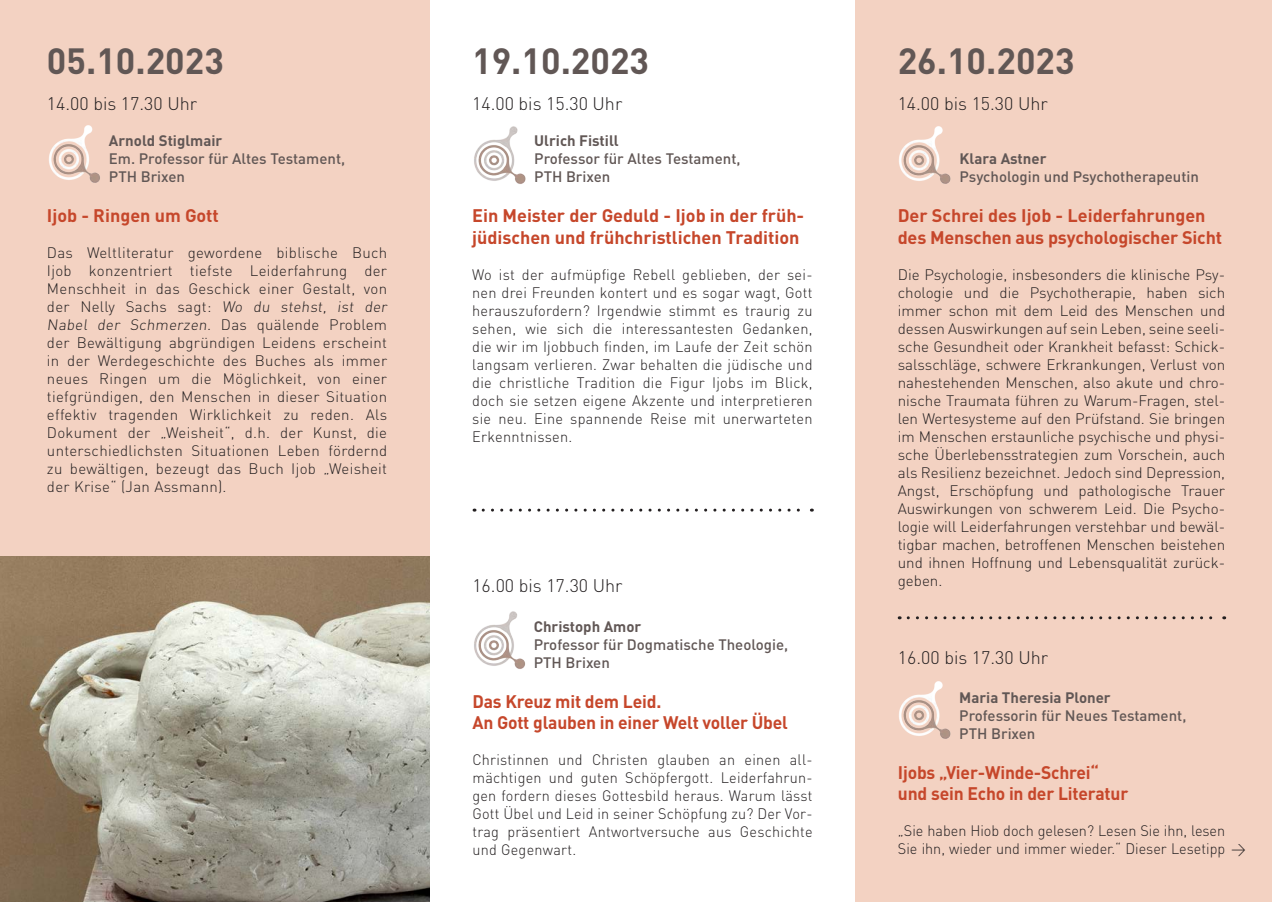
<style>
.page{position:relative;width:1272px;height:902px;background:#fff}
.page>*{position:absolute;margin:0;border:0;box-sizing:border-box;transform-origin:0 0}
.t1{font:700 36px "DINOT";color:#615755}
.t2{font:700 18px/21.6px "DINOT";letter-spacing:-.01em;color:#c6472b}
.t3{font:300 18px "DINOT";color:#231f20}
.t4{font:300 15px/18px "DINOT";letter-spacing:.02em;color:#231f20;text-align:justify}
.t5{font:300 15px/18px "DINOT";letter-spacing:.02em;color:#231f20;text-align:justify;scale:.96 1}
.t6{font:500 15px/18px "DINOT";color:#615755}
.t7{font:300 15px/18px "DINOT";color:#231f20;scale:.96 1}
.t8{font:700 15px "DINOT";color:#615755}
</style>
<div class="page">
<div style="left:0;top:0;width:429px;height:901px;background:#f3d2c2"></div>
<div style="left:855px;top:0;width:416px;height:901px;background:#f3d2c2"></div>
<svg style="left:483px;top:508px;width:329px;height:3px"></svg>
<img style="left:0;top:556px;width:429px;height:345px">
<img style="left:49px;top:125px;width:51px;height:58px">
<img style="left:899px;top:126px;width:52px;height:58px">
<img style="left:474px;top:126px;width:52px;height:58px">
<img style="left:474px;top:611px;width:51px;height:58px">
<svg style="left:908px;top:616px;width:316px;height:3px"></svg>
<img style="left:899px;top:681px;width:52px;height:58px">
<p class="t1" style="left:47px;top:37px;width:178px">05.10.2023</p>
<p class="t3" style="left:47px;top:92px;width:152px">14.00 bis 17.30 Uhr</p>
<p class="t8" style="left:109px;top:131px;width:115px">Arnold Stiglmair</p>
<p class="t6" style="left:109px;top:149px;width:238px">Em. Professor für Altes Testament,</p>
<p class="t6" style="left:109px;top:167px;width:78px">PTH Brixen</p>
<p class="t2" style="left:47px;top:204px;width:173px">Ijob - Ringen um Gott</p>
<p class="t4" style="left:47px;top:243px;width:344px;text-align:left">Das Weltliteratur gewordene biblische Buch Ijob konzentriert tiefste Leiderfahrung der Menschheit in das Geschick einer Gestalt, von der Nelly Sachs sagt: Wo du stehst, ist der Nabel der Schmerzen. Das quälende Problem der Bewältigung abgründigen Leidens erscheint in der Werdegeschichte des Buches als immer neues Ringen um die Möglichkeit, von einer tiefgründigen, den Menschen in dieser Situation effektiv tragenden Wirklichkeit zu reden. Als Dokument der „Weisheit“, d.h. der Kunst, die unterschiedlichsten Situationen Leben fördernd zu bewältigen, bezeugt das Buch Ijob „Weisheit der Krise“ (Jan Assmann).</p>
<p class="t1" style="left:472px;top:37px;width:178px">19.10.2023</p>
<p class="t3" style="left:472px;top:92px;width:152px">14.00 bis 15.30 Uhr</p>
<p class="t8" style="left:534px;top:131px;width:86px">Ulrich Fistill</p>
<p class="t6" style="left:534px;top:149px;width:208px">Professor für Altes Testament,</p>
<p class="t6" style="left:534px;top:167px;width:78px">PTH Brixen</p>
<p class="t2" style="left:472px;top:204px;width:333px">Ein Meister der Geduld - Ijob in der früh&shy;jüdischen und frühchristlichen Tradition</p>
<p class="t4" style="left:472px;top:264px;width:342px">Wo ist der aufmüpfige Rebell geblieben, der sei&shy;nen drei Freunden kontert und es sogar wagt, Gott herauszufordern? Irgendwie stimmt es traurig zu sehen, wie sich die interessantesten Gedanken, die wir im Ijobbuch finden, im Laufe der Zeit schön langsam verlieren. Zwar behalten die jüdische und die christliche Tradition die Figur Ijobs im Blick, doch sie setzen eigene Akzente und interpretieren sie neu. Eine spannende Reise mit unerwarteten Erkenntnissen.</p>
<p class="t3" style="left:472px;top:573px;width:152px">16.00 bis 17.30 Uhr</p>
<p class="t8" style="left:533px;top:616px;width:109px">Christoph Amor</p>
<p class="t6" style="left:533px;top:634px;width:256px">Professor für Dogmatische Theologie,<br>PTH Brixen</p>
<p class="t2" style="left:472px;top:689px;width:190px">Das Kreuz mit dem Leid.</p>
<p class="t2" style="left:472px;top:711px;width:317px">An Gott glauben in einer Welt voller Übel</p>
<p class="t5" style="left:472px;top:750px;width:356px">Christinnen und Christen glauben an einen all&shy;mächtigen und guten Schöpfergott. Leiderfahrun&shy;gen fordern dieses Gottesbild heraus. Warum lässt Gott Übel und Leid in seiner Schöpfung zu? Der Vor&shy;trag präsentiert Antwortversuche aus Geschichte und Gegenwart.</p>
<p class="t1" style="left:897px;top:37px;width:178px">26.10.2023</p>
<p class="t3" style="left:897px;top:92px;width:152px">14.00 bis 15.30 Uhr</p>
<p class="t8" style="left:959px;top:149px;width:88px">Klara Astner</p>
<p class="t6" style="left:959px;top:167px;width:241px">Psychologin und Psychotherapeutin</p>
<p class="t2" style="left:897px;top:204px;width:326px">Der Schrei des Ijob - Leiderfahrungen des Menschen aus psychologischer Sicht</p>
<p class="t4" style="left:897px;top:264px;width:329px">Die Psychologie, insbesonders die klinische Psy&shy;chologie und die Psychotherapie, haben sich immer schon mit dem Leid des Menschen und dessen Auswirkungen auf sein Leben, seine seeli&shy;sche Gesundheit oder Krankheit befasst: Schick&shy;salsschläge, schwere Erkrankungen, Verlust von nahestehenden Menschen, also akute und chro&shy;nische Traumata führen zu Warum-Fragen, stel&shy;len Wertesysteme auf den Prüfstand. Sie bringen im Menschen erstaunliche psychische und physi&shy;sche Überlebensstrategien zum Vorschein, auch als Resilienz bezeichnet. Jedoch sind Depression, Angst, Erschöpfung und pathologische Trauer Auswirkungen von schwerem Leid. Die Psycho&shy;logie will Leiderfahrungen verstehbar und bewäl&shy;tigbar machen, betroffenen Menschen beistehen und ihnen Hoffnung und Lebensqualität zurück&shy;geben.</p>
<p class="t3" style="left:897px;top:644px;width:152px">16.00 bis 17.30 Uhr</p>
<p class="t8" style="left:959px;top:687px;width:153px">Maria Theresia Ploner</p>
<p class="t6" style="left:959px;top:706px;width:229px">Professorin für Neues Testament,<br>PTH Brixen</p>
<p class="t2" style="left:897px;top:760px;width:232px">Ijobs „Vier-Winde-Schrei“ und sein Echo in der Literatur</p>
<p class="t7" style="left:897px;top:821px;width:364px">„Sie haben Hiob doch gelesen? Lesen Sie ihn, lesen<br>Sie ihn, wieder und immer wieder.“ Dieser Lesetipp →</p>
</div>
